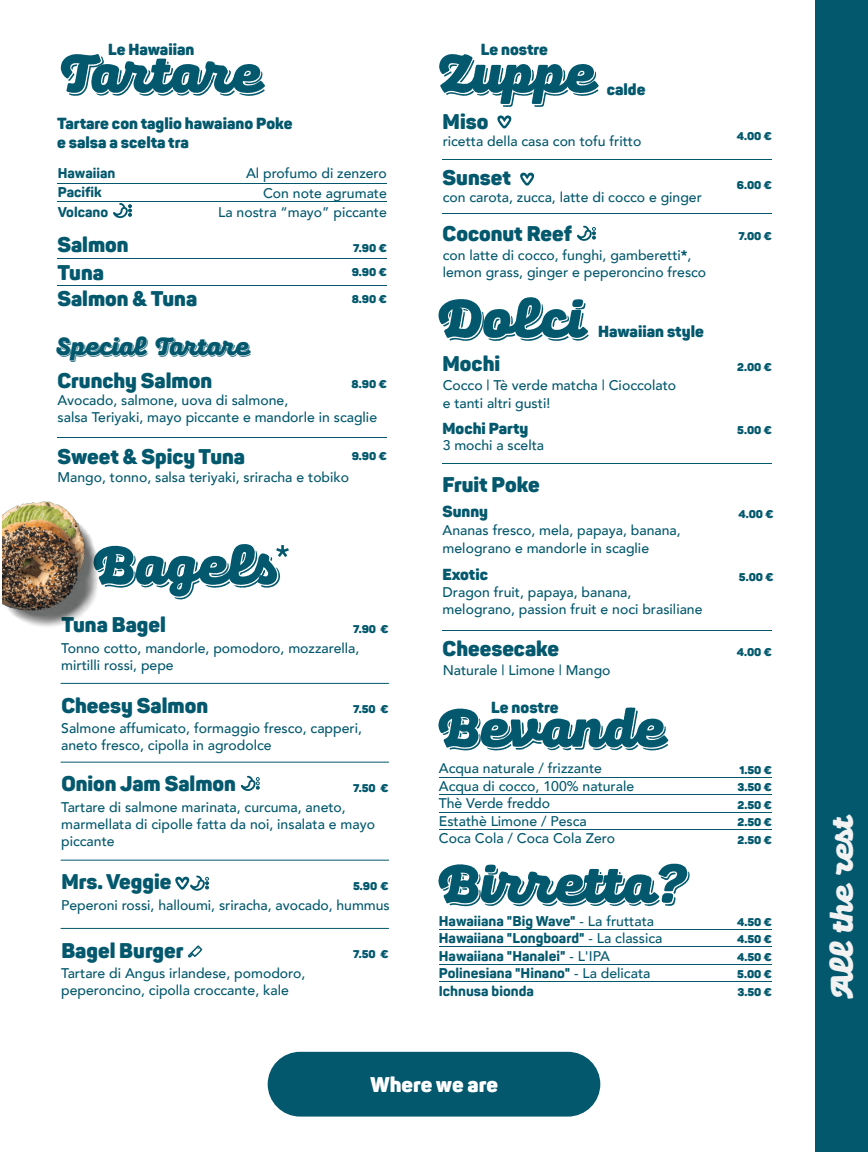
<style>
.page{position:relative;width:868px;height:1152px;background:#fff}
.page>*{position:absolute;margin:0;border:0;box-sizing:border-box;transform-origin:0 0}
.t1{font:52.5px "Panton Rust Scr Black Base Sh";color:#03586d}
.t2{font:52.5px "Panton Rust Scr Black Base Sh";letter-spacing:-.065em;color:#03586d}
.t3{font:30.8px "Panton Rust Scr Black Base";color:#f2f2f2}
.t4{font:24.5px "Panton Rust Scr Black Base Sh";color:#03586d}
.t5{font:900 21px/27.1px "Panton";color:#03586d}
.t6{font:900 21px "Panton";color:#fff}
.t7{font:900 15.92px/19.1px "Panton";color:#03586d}
.t8{font:900 15.75px "Panton";color:#03586d}
.t9{font:500 14px/16.8px "Avenir";color:#03586d}
.t10{font:800 14px/17.5px "Panton";color:#03586d}
.t11{font:900 11.03px/17.5px "Panton";color:#03586d;text-align:justify}
.s1{font-weight:900}
.s2{font-family:"Avenir";font-weight:500}
</style>
<div class="page">
<div style="left:816px;top:0;width:52px;height:1151px;background:#03586d"></div>
<hr style="left:61px;top:683px;width:328px;height:1px;background:#03586d">
<hr style="left:61px;top:860px;width:328px;height:1px;background:#03586d">
<hr style="left:61px;top:928px;width:328px;height:1px;background:#03586d">
<hr style="left:58px;top:183px;width:329px;height:1px;background:#03586d">
<hr style="left:58px;top:201px;width:329px;height:1px;background:#03586d">
<svg style="left:113px;top:203px;width:19px;height:15px"></svg>
<hr style="left:58px;top:259px;width:329px;height:1px;background:#03586d">
<hr style="left:58px;top:285px;width:329px;height:1px;background:#03586d">
<hr style="left:58px;top:437px;width:329px;height:1px;background:#03586d">
<svg style="left:276px;top:545px;width:13px;height:12px"></svg>
<svg style="left:175px;top:875px;width:34px;height:16px"></svg>
<hr style="left:61px;top:762px;width:328px;height:1px;background:#03586d">
<svg style="left:241px;top:776px;width:18px;height:15px"></svg>
<img style="left:2px;top:501px;width:96px;height:126px">
<hr style="left:439px;top:777px;width:333px;height:1px;background:#03586d">
<hr style="left:439px;top:794px;width:333px;height:1px;background:#03586d">
<hr style="left:439px;top:812px;width:333px;height:1px;background:#03586d">
<hr style="left:439px;top:829px;width:333px;height:1px;background:#03586d">
<hr style="left:439px;top:929px;width:333px;height:1px;background:#03586d">
<hr style="left:439px;top:946px;width:333px;height:1px;background:#03586d">
<hr style="left:439px;top:964px;width:333px;height:1px;background:#03586d">
<hr style="left:439px;top:981px;width:333px;height:1px;background:#03586d">
<hr style="left:443px;top:159px;width:329px;height:1px;background:#03586d">
<hr style="left:443px;top:213px;width:329px;height:1px;background:#03586d">
<svg style="left:520px;top:172px;width:14px;height:14px"></svg>
<svg style="left:497px;top:115px;width:15px;height:14px"></svg>
<svg style="left:577px;top:226px;width:18px;height:15px"></svg>
<hr style="left:442px;top:463px;width:329px;height:1px;background:#03586d">
<hr style="left:442px;top:630px;width:329px;height:1px;background:#03586d">
<svg style="left:188px;top:945px;width:14px;height:12px"></svg>
<div style="left:268px;top:1052px;width:332px;height:64px;background:#03586d;border-radius:32px"></div>
<p class="t7" style="left:108px;top:40px;width:88px">Le Hawaiian</p>
<h1 class="t2" style="left:58px;top:39px;width:211px">Tartare</h1>
<p class="t7" style="left:57px;top:113px;width:237px">Tartare con taglio hawaiano Poke e salsa a scelta tra</p>
<p class="t10" style="left:58px;top:163px;width:59px;line-height:19.2px">Hawaiian<br>Pacifik<br>Volcano</p>
<h3 class="t5" style="left:57px;top:231px;width:141px">Salmon<br>Tuna<br>Salmon &amp; Tuna</h3>
<p class="t9" style="left:218px;top:163px;width:170px;line-height:19.2px;text-align:right">Al profumo di zenzero<br>Con note agrumate<br>La nostra “mayo” piccante</p>
<p class="t11" style="left:353px;top:239px;width:35px">7.90 €</p>
<p class="t11" style="left:352px;top:264px;width:37px">9.90 €</p>
<p class="t11" style="left:352px;top:290px;width:37px">8.90 €</p>
<h3 class="t4" style="left:55px;top:331px;width:198px">Special Tartare</h3>
<h3 class="t5" style="left:57px;top:367px;width:156px">Crunchy Salmon</h3>
<p class="t11" style="left:352px;top:376px;width:37px">8.90 €</p>
<p class="t9" style="left:58px;top:391px;width:321px">Avocado, salmone, uova di salmone,<br>salsa Teriyaki, mayo piccante e mandorle in scaglie</p>
<h3 class="t5" style="left:57px;top:442px;width:189px">Sweet &amp; Spicy Tuna</h3>
<p class="t9" style="left:58px;top:468px;width:293px">Mango, tonno, salsa teriyaki, sriracha e tobiko</p>
<p class="t11" style="left:352px;top:447px;width:37px">9.90 €</p>
<h1 class="t1" style="left:91px;top:531px;width:189px">Bagels</h1>
<h3 class="t5" style="left:61px;top:611px;width:106px">Tuna Bagel</h3>
<p class="t9" style="left:61px;top:639px;width:300px">Tonno cotto, mandorle, pomodoro, mozzarella, mirtilli rossi, pepe</p>
<p class="t11" style="left:353px;top:620px;width:37px">7.90 €</p>
<h3 class="t5" style="left:61px;top:691px;width:148px">Cheesy Salmon</h3>
<p class="t9" style="left:61px;top:719px;width:302px">Salmone affumicato, formaggio fresco, capperi, aneto fresco, cipolla in agrodolce</p>
<p class="t11" style="left:353px;top:700px;width:37px">7.50 €</p>
<h3 class="t5" style="left:61px;top:770px;width:176px">Onion Jam Salmon</h3>
<p class="t9" style="left:61px;top:798px;width:315px">Tartare di salmone marinata, curcuma, aneto, marmellata di cipolle fatta da noi, insalata e mayo piccante</p>
<p class="t11" style="left:353px;top:779px;width:37px">7.50 €</p>
<h3 class="t5" style="left:61px;top:868px;width:112px">Mrs. Veggie</h3>
<p class="t9" style="left:61px;top:896px;width:330px">Peperoni rossi, halloumi, sriracha, avocado, hummus</p>
<p class="t11" style="left:353px;top:877px;width:37px">5.90 €</p>
<h3 class="t5" style="left:61px;top:936px;width:124px">Bagel Burger</h3>
<p class="t9" style="left:61px;top:964px;width:246px">Tartare di Angus irlandese, pomodoro, peperoncino, cipolla croccante, kale</p>
<p class="t11" style="left:353px;top:945px;width:37px">7.50 €</p>
<p class="t7" style="left:481px;top:40px;width:69px">Le nostre</p>
<h1 class="t1" style="left:436px;top:39px;width:166px">Zuppe</h1>
<p class="t7" style="left:607px;top:80px;width:40px">calde</p>
<h3 class="t5" style="left:442px;top:108px;width:47px">Miso</h3>
<p class="t9" style="left:443px;top:132px;width:200px">ricetta della casa con tofu fritto</p>
<p class="t11" style="left:737px;top:127px;width:37px">4.00 €</p>
<h3 class="t5" style="left:442px;top:164px;width:70px">Sunset</h3>
<p class="t11" style="left:737px;top:176px;width:37px">6.00 €</p>
<p class="t9" style="left:443px;top:188px;width:261px">con carota, zucca, latte di cocco e ginger</p>
<h3 class="t5" style="left:442px;top:220px;width:131px">Coconut Reef</h3>
<p class="t11" style="left:738px;top:227px;width:35px">7.00 €</p>
<p class="t9" style="left:443px;top:246px;width:265px">con latte di cocco, funghi, gamberetti<span class="s1">*</span>, lemon grass, ginger e peperoncino fresco</p>
<h1 class="t1" style="left:436px;top:284px;width:149px">Dolci</h1>
<p class="t7" style="left:598px;top:321px;width:107px">Hawaiian style</p>
<h3 class="t5" style="left:442px;top:350px;width:59px">Mochi</h3>
<p class="t11" style="left:737px;top:358px;width:36px">2.00 €</p>
<p class="t9" style="left:443px;top:376px;width:235px;line-height:17.5px">Cocco | Tè verde matcha | Cioccolato e tanti altri gusti!</p>
<p class="t8" style="left:442px;top:418px;width:87px">Mochi Party</p>
<p class="t11" style="left:737px;top:421px;width:36px">5.00 €</p>
<p class="t9" style="left:443px;top:436px;width:103px">3 mochi a scelta</p>
<h3 class="t5" style="left:442px;top:470px;width:99px">Fruit Poke</h3>
<p class="t8" style="left:442px;top:501px;width:47px">Sunny</p>
<p class="t11" style="left:738px;top:505px;width:37px">4.00 €</p>
<p class="t9" style="left:442px;top:521px;width:240px;line-height:17.5px">Ananas fresco, mela, papaya, banana, melograno e mandorle in scaglie</p>
<p class="t8" style="left:442px;top:564px;width:47px">Exotic</p>
<p class="t11" style="left:739px;top:568px;width:36px">5.00 €</p>
<p class="t9" style="left:442px;top:582px;width:261px;line-height:17.5px">Dragon fruit, papaya, banana, melograno, passion fruit e noci brasiliane</p>
<h3 class="t5" style="left:442px;top:635px;width:118px">Cheesecake</h3>
<p class="t11" style="left:737px;top:643px;width:37px">4.00 €</p>
<p class="t9" style="left:443px;top:661px;width:169px">Naturale | Limone | Mango</p>
<p class="t7" style="left:491px;top:698px;width:69px">Le nostre</p>
<h1 class="t1" style="left:436px;top:693px;width:236px">Bevande</h1>
<p class="t9" style="left:439px;top:759px;width:197px;line-height:17.5px">Acqua naturale / frizzante<br>Acqua di cocco, 100% naturale<br>Thè Verde freddo<br>Estathè Limone / Pesca<br>Coca Cola / Coca Cola Zero</p>
<p class="t11" style="left:737px;top:761px;width:36px">1.50 € 3.50 € 2.50 € 2.50 € 2.50 €</p>
<h1 class="t1" style="left:436px;top:849px;width:252px">Birretta?</h1>
<p class="t10" style="left:439px;top:912px;width:225px">Hawaiiana "Big Wave" <span class="s2">- La fruttata<br></span>Hawaiiana "Longboard" <span class="s2">- La classica<br></span>Hawaiiana "Hanalei" <span class="s2">- L'IPA<br></span>Polinesiana "Hinano" <span class="s2">- La delicata<br></span>Ichnusa bionda</p>
<p class="t11" style="left:737px;top:913px;width:36px">4.50 € 4.50 € 4.50 € 5.00 € 3.50 €</p>
<h3 class="t6" style="left:370px;top:1071px;width:129px">Where we are</h3>
<h2 class="t3" style="left:822px;top:1000px;width:189px;rotate:-90deg">All the rest</h2>
</div>
